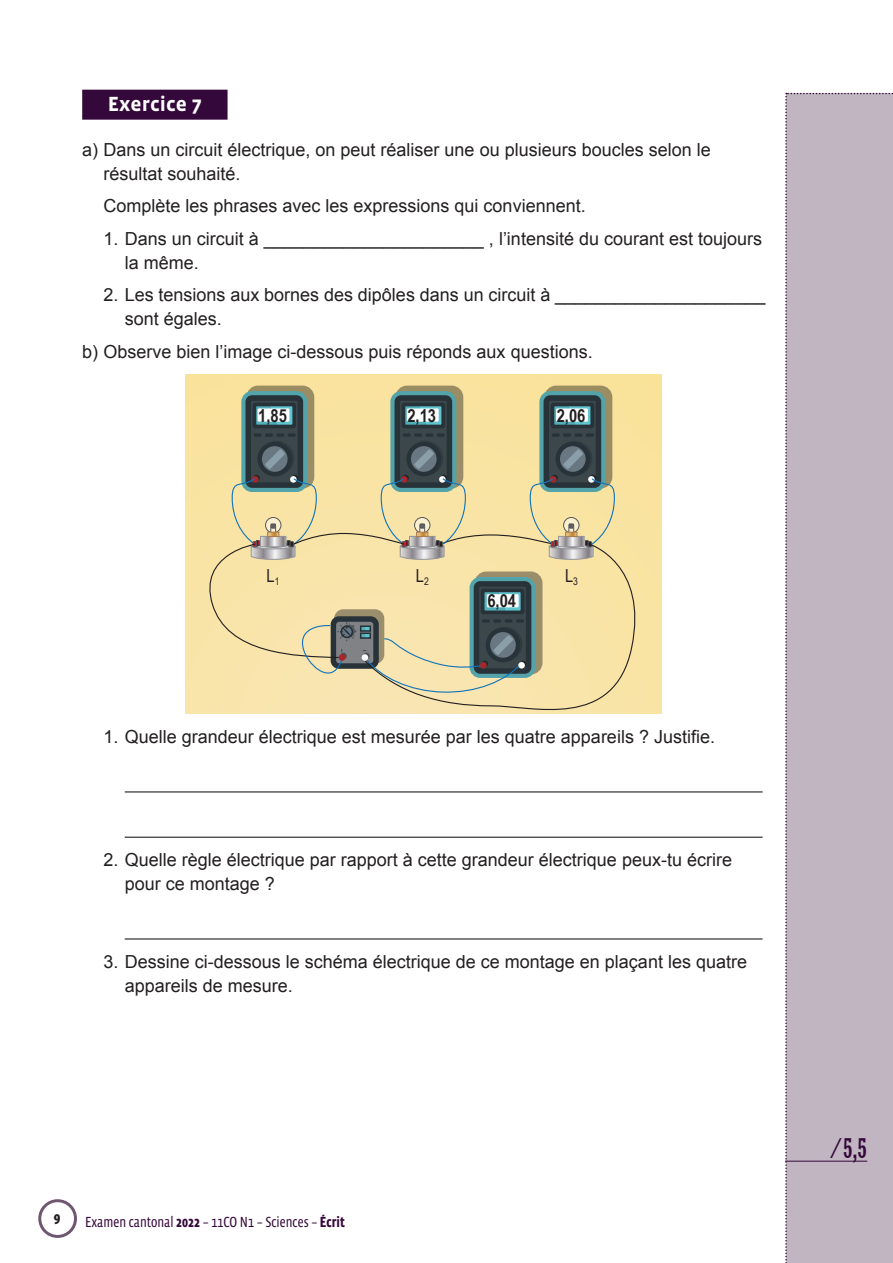
<style>
.page{position:relative;width:893px;height:1263px;background:#fff}
.page>*{position:absolute;margin:0;border:0;box-sizing:border-box;transform-origin:0 0}
.t1{font:condensed 27px "Rockwell Nova";color:#35083b}
.t2{font:700 21px "Vista Sans OTCE";color:#fff}
.t3{font:18px/24px "Arial";color:#231f20}
.t4{font:700 18px "Arial Narrow";color:#231f20}
.t5{font:18px "Arial Narrow";color:#231f20}
.t6{font:15px "Vista Sans Nar OTCE";color:#35083b}
.t7{font:900 condensed 15px "Myriad Pro";color:#231f20}
.s1{font-weight:700}
</style>
<div class="page">
<div style="left:38px;top:1199px;width:39px;height:39px;border:3px solid #6f5772;border-radius:50%"></div>
<div style="left:785px;top:93px;width:108px;height:1170px;background:#c0b5c1"></div>
<div style="left:82px;top:90px;width:146px;height:30px;background:#35083b"></div>
<hr style="left:125px;top:791px;width:638px;height:1px;background:#231f20">
<hr style="left:125px;top:837px;width:638px;height:1px;background:#231f20">
<hr style="left:125px;top:938px;width:638px;height:1px;background:#231f20">
<div style="left:186px;top:375px;width:476px;height:338px;background:linear-gradient(to bottom,#f8e29c,#f9e5a9)"></div>
<div style="left:246px;top:386px;width:68px;height:102px;border:8px solid #6c6d70;border-radius:8px"></div>
<div style="left:241px;top:391px;width:66px;height:101px;border:5px solid #53a4aa;border-radius:8px"></div>
<div style="left:248px;top:398px;width:52px;height:87px;background:#3b474a;border-radius:4px"></div>
<div style="left:245px;top:395px;width:58px;height:93px;border:5px solid #273239;border-radius:4px"></div>
<svg style="left:258px;top:408px;width:33px;height:15px"></svg>
<div style="left:253px;top:403px;width:43px;height:25px;border:4px solid #273239"></div>
<svg style="left:254px;top:433px;width:42px;height:4px"></svg>
<div style="left:260px;top:441px;width:34px;height:35px;border:5px solid #273239;border-radius:50%"></div>
<div style="left:257px;top:442px;width:35px;height:34px;border:5px solid #273239;border-radius:50%"></div>
<svg style="left:262px;top:446px;width:26px;height:26px"></svg>
<svg style="left:265px;top:449px;width:20px;height:20px"></svg>
<div style="left:395px;top:386px;width:68px;height:102px;border:8px solid #6c6d70;border-radius:8px"></div>
<div style="left:390px;top:391px;width:66px;height:101px;border:5px solid #53a4aa;border-radius:8px"></div>
<div style="left:397px;top:398px;width:52px;height:87px;background:#3b474a;border-radius:4px"></div>
<div style="left:394px;top:395px;width:58px;height:93px;border:5px solid #273239;border-radius:4px"></div>
<svg style="left:407px;top:408px;width:33px;height:15px"></svg>
<div style="left:402px;top:403px;width:43px;height:25px;border:4px solid #273239"></div>
<svg style="left:403px;top:433px;width:42px;height:4px"></svg>
<div style="left:409px;top:441px;width:34px;height:35px;border:5px solid #273239;border-radius:50%"></div>
<div style="left:406px;top:442px;width:35px;height:34px;border:5px solid #273239;border-radius:50%"></div>
<svg style="left:411px;top:446px;width:26px;height:26px"></svg>
<svg style="left:414px;top:449px;width:20px;height:20px"></svg>
<div style="left:544px;top:386px;width:68px;height:102px;border:8px solid #6c6d70;border-radius:8px"></div>
<div style="left:539px;top:391px;width:66px;height:101px;border:5px solid #53a4aa;border-radius:8px"></div>
<div style="left:546px;top:398px;width:52px;height:87px;background:#3b474a;border-radius:4px"></div>
<div style="left:544px;top:395px;width:57px;height:93px;border:5px solid #273239;border-radius:4px"></div>
<svg style="left:556px;top:408px;width:33px;height:15px"></svg>
<div style="left:551px;top:403px;width:43px;height:25px;border:4px solid #273239"></div>
<svg style="left:552px;top:433px;width:42px;height:4px"></svg>
<div style="left:558px;top:441px;width:34px;height:35px;border:5px solid #273239;border-radius:50%"></div>
<div style="left:555px;top:442px;width:35px;height:34px;border:5px solid #273239;border-radius:50%"></div>
<svg style="left:560px;top:446px;width:26px;height:26px"></svg>
<svg style="left:563px;top:449px;width:20px;height:20px"></svg>
<svg style="left:363px;top:543px;width:286px;height:170px;background:#f1dda4"></svg>
<svg style="left:198px;top:475px;width:417px;height:218px;background:#d9cc9d"></svg>
<div style="left:258px;top:408px;width:31px;height:14px;background:#fff"></div>
<div style="left:407px;top:408px;width:32px;height:14px;background:#fff"></div>
<div style="left:556px;top:408px;width:32px;height:14px;background:#fff"></div>
<div style="left:487px;top:594px;width:32px;height:13px;background:#fff"></div>
<hr style="left:785px;top:1161px;width:82px;height:1px;background:#35083b">
<p class="t2" style="left:108px;top:92px;width:95px">Exercice 7</p>
<p class="t3" style="left:103px;top:138px;width:609px;text-indent:-21px">a) Dans un circuit électrique, on peut réaliser une ou plusieurs boucles selon le résultat souhaité.</p>
<p class="t3" style="left:103px;top:194px;width:484px">Complète les phrases avec les expressions qui conviennent.</p>
<p class="t3" style="left:125px;top:227px;width:639px;text-indent:-21px">1. Dans un circuit à ______________________ , l’intensité du courant est toujours la même.</p>
<p class="t3" style="left:125px;top:283px;width:642px;text-indent:-21px">2. Les tensions aux bornes des dipôles dans un circuit à _____________________ sont égales.</p>
<p class="t3" style="left:82px;top:340px;width:512px">b) Observe bien l’image ci-dessous puis réponds aux questions.</p>
<p class="t4" style="left:258px;top:402px;width:30px">1,85</p>
<p class="t4" style="left:407px;top:402px;width:30px">2,13</p>
<p class="t4" style="left:557px;top:402px;width:30px">2,06</p>
<p class="t5" style="left:267px;top:563px;width:14px">L<sub>1</sub></p>
<p class="t5" style="left:416px;top:563px;width:14px">L<sub>2</sub></p>
<p class="t5" style="left:565px;top:563px;width:14px">L<sub>3</sub></p>
<p class="t4" style="left:487px;top:587px;width:30px">6,04</p>
<p class="t3" style="left:103px;top:725px;width:613px">1. Quelle grandeur électrique est mesurée par les quatre appareils ? Justifie.</p>
<p class="t3" style="left:125px;top:848px;width:609px;text-indent:-21px">2. Quelle règle électrique par rapport à cette grandeur électrique peux-tu écrire pour ce montage ?</p>
<p class="t3" style="left:125px;top:950px;width:624px;text-indent:-21px">3. Dessine ci-dessous le schéma électrique de ce montage en plaçant les quatre appareils de mesure.</p>
<p class="t7" style="left:54px;top:1209px;width:8px">9</p>
<p class="t6" style="left:85px;top:1213px;width:261px">Examen cantonal <span class="s1">2022</span> – 11CO N1 – Sciences – <span class="s1">Écrit</span></p>
<h1 class="t1" style="left:829px;top:1133px;width:39px">/5,5</h1>
</div>
